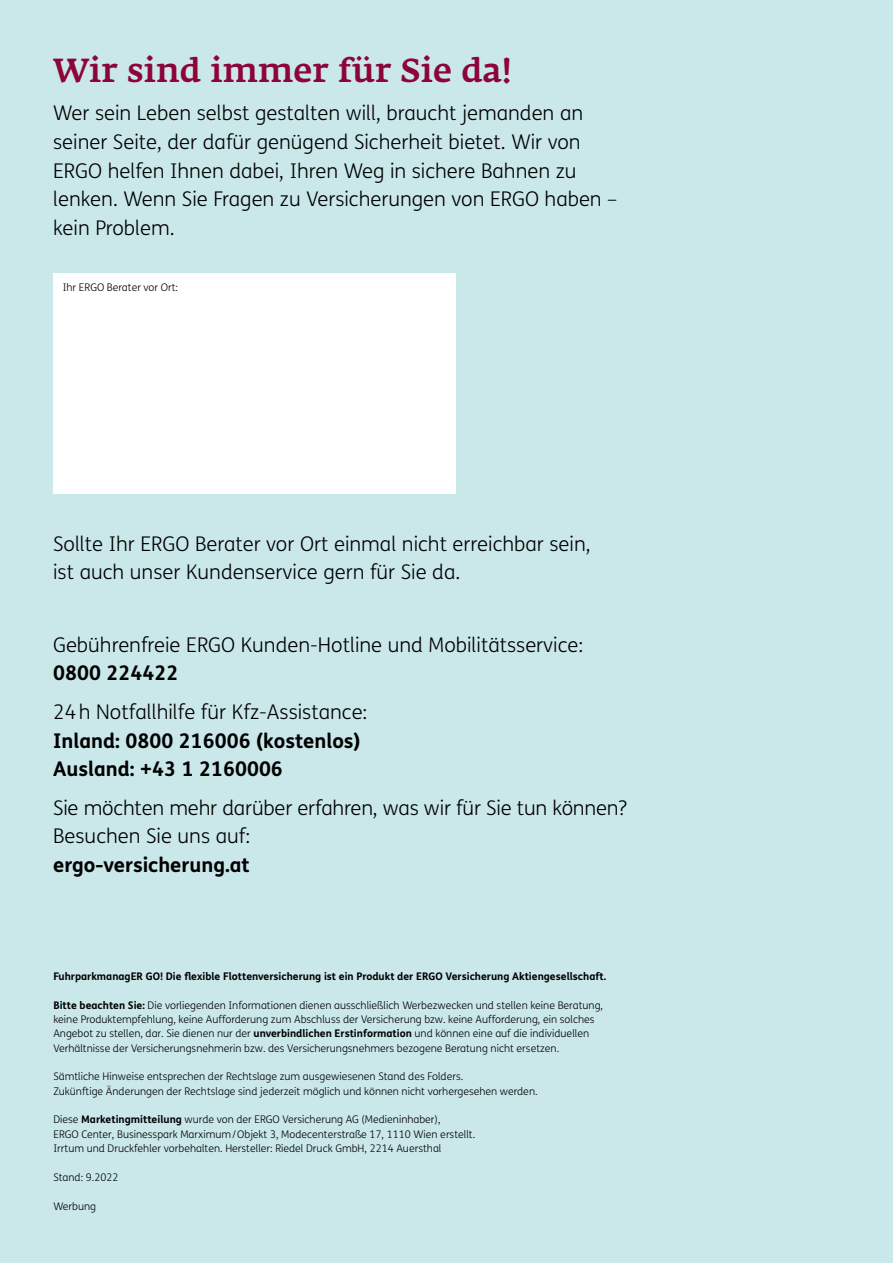
<style>
.page{position:relative;width:893px;height:1263px;background:#cae7ea}
.page>*{position:absolute;margin:0;border:0;box-sizing:border-box;transform-origin:0 0}
.t1{font:500 33px "Fedra Serif A Pro";letter-spacing:.01em;color:#8d0439}
.t2{font:300 20.25px/28.7px "FS Me";color:#000}
.t3{font:700 20.25px/28.3px "FS Me";color:#000}
.t4{font:300 10.5px/14.4px "FS Me";color:#000}
.t5{font:700 10.5px "FS Me";color:#000}
.s1{font-weight:700}
</style>
<div class="page">
<div style="left:53px;top:273px;width:403px;height:220px;background:#fff"></div>
<h1 class="t1" style="left:53px;top:51px;width:460px">Wir sind immer für Sie da!</h1>
<p class="t2" style="left:53px;top:98px;width:566px">Wer sein Leben selbst gestalten will, braucht jemanden an seiner Seite, der dafür genügend Sicherheit bietet. Wir von ERGO helfen Ihnen dabei, Ihren Weg in sichere Bahnen zu lenken. Wenn Sie Fragen zu Versicherungen von ERGO haben – kein Problem.</p>
<p class="t4" style="left:63px;top:279px;width:117px">Ihr ERGO Berater vor Ort:</p>
<h2 class="t2" style="left:53px;top:529px;width:539px">Sollte Ihr ERGO Berater vor Ort einmal nicht erreichbar sein, ist auch unser Kundenservice gern für Sie da.</h2>
<h2 class="t2" style="left:53px;top:630px;width:532px">Gebührenfreie ERGO Kunden-Hotline und Mobilitätsservice:</h2>
<h2 class="t3" style="left:53px;top:658px;width:127px">0800 224422</h2>
<h2 class="t2" style="left:53px;top:697px;width:316px">24h Notfallhilfe für Kfz-Assistance:</h2>
<h2 class="t3" style="left:53px;top:725px;width:309px">Inland: 0800 216006 (kostenlos)<br>Ausland: +43 1 2160006</h2>
<h2 class="t2" style="left:53px;top:793px;width:575px">Sie möchten mehr darüber erfahren, was wir für Sie tun können?<br>Besuchen Sie uns auf:</h2>
<h2 class="t3" style="left:53px;top:849px;width:198px">ergo-versicherung.at</h2>
<p class="t5" style="left:53px;top:968px;width:554px">FuhrparkmanagER GO! Die flexible Flottenversicherung ist ein Produkt der ERGO Versicherung Aktiengesellschaft.</p>
<p class="t4" style="left:53px;top:997px;width:551px"><span class="s1">Bitte beachten Sie:</span> Die vorliegenden Informationen dienen ausschließlich Werbezwecken und stellen keine Beratung, keine Produktempfehlung, keine Aufforderung zum Abschluss der Versicherung bzw. keine Aufforderung, ein solches Angebot zu stellen, dar. Sie dienen nur der <span class="s1">unverbindlichen Erstinformation</span> und können eine auf die individuellen Verhältnisse der Versicherungsnehmerin bzw. des Versicherungsnehmers bezogene Beratung nicht ersetzen.</p>
<p class="t4" style="left:53px;top:1069px;width:486px">Sämtliche Hinweise entsprechen der Rechtslage zum ausgewiesenen Stand des Folders.<br>Zukünftige Änderungen der Rechtslage sind jederzeit möglich und können nicht vorhergesehen werden.</p>
<p class="t4" style="left:53px;top:1112px;width:423px">Diese <span class="s1">Marketingmitteilung</span> wurde von der ERGO Versicherung AG (Medieninhaber),<br>ERGO Center, Businesspark Marximum/Objekt 3, Modecenterstraße 17, 1110 Wien erstellt.<br>Irrtum und Druckfehler vorbehalten. Hersteller: Riedel Druck GmbH, 2214 Auersthal</p>
<p class="t4" style="left:53px;top:1170px;width:67px">Stand: 9.2022</p>
<p class="t4" style="left:53px;top:1198px;width:44px">Werbung</p>
</div>
